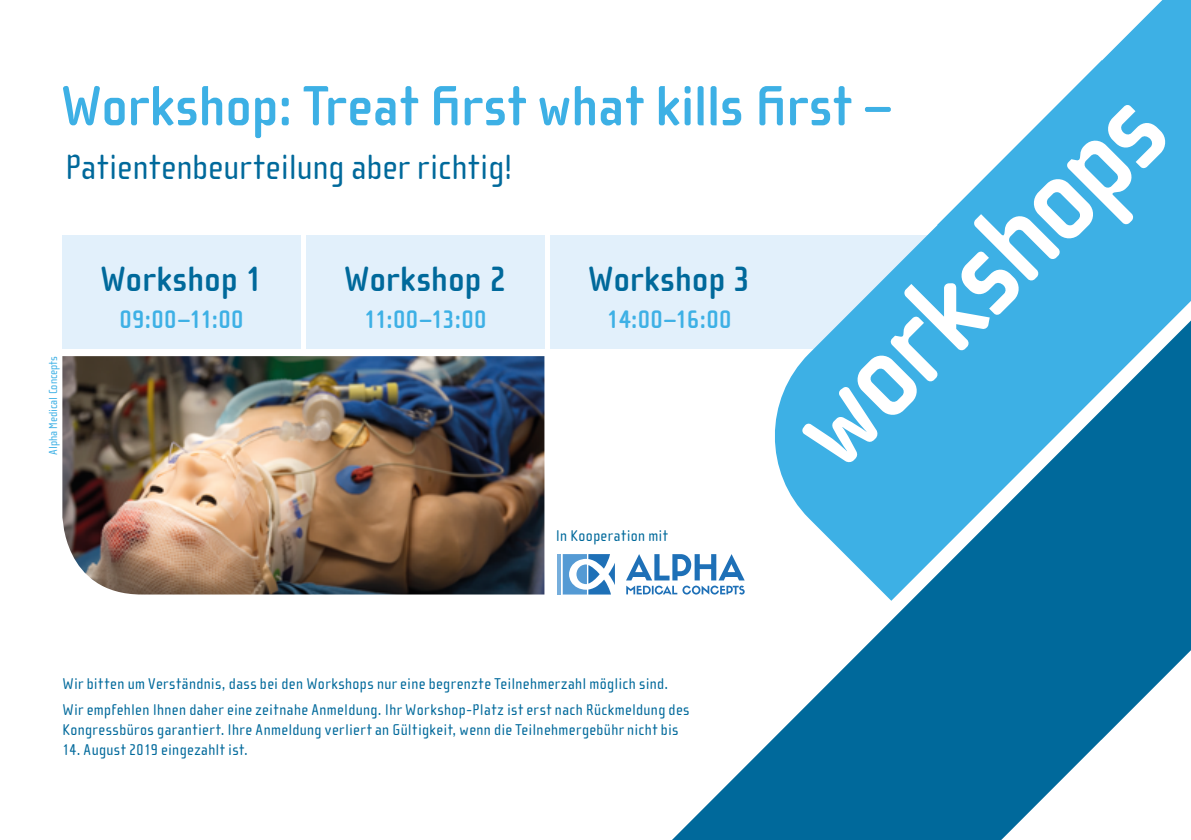
<style>
.page{position:relative;width:1191px;height:840px;background:#fff}
.page>*{position:absolute;margin:0;border:0;box-sizing:border-box;transform-origin:0 0}
.t1{font:700 124px "Cholla Sans";color:#fff}
.t2{font:700 58px "Cholla Sans";letter-spacing:.005em;color:#3db0e5}
.t3{font:36px "Cholla Sans";letter-spacing:.005em;color:#00699b}
.t4{font:700 36px "Cholla Sans";color:#00699b}
.t5{font:700 26px "Cholla Sans";letter-spacing:.015em;color:#3db0e5}
.t6{font:16px/25.6px "Cholla Sans";letter-spacing:.02em;color:#00699b}
.t7{font:12px "Cholla Sans";letter-spacing:-.005em;color:#3db0e5}
</style>
<div class="page">
<div style="left:550px;top:235px;width:238px;height:114px;background:#e2f0fb"></div>
<div style="left:62px;top:235px;width:238px;height:114px;background:#e2f0fb"></div>
<div style="left:306px;top:235px;width:238px;height:114px;background:#e2f0fb"></div>
<img style="left:62px;top:356px;width:482px;height:238px">
<hr style="left:557px;top:553px;width:4px;height:41px;background:#76aedc">
<svg style="left:563px;top:554px;width:52px;height:40px"></svg>
<svg style="left:963px;top:0;width:227px;height:199px;fill:#3db0e5"></svg>
<svg style="left:626px;top:199px;width:564px;height:640px"></svg>
<svg style="left:1190px;top:0;width:1px;height:651px"></svg>
<h2 class="t2" style="left:61px;top:74px;width:833px">Workshop: Treat first what kills first –</h2>
<h3 class="t3" style="left:65px;top:147px;width:449px">Patientenbeurteilung aber richtig!</h3>
<h1 class="t1" style="left:762px;top:397px;width:475px;rotate:-45deg">workshops</h1>
<h3 class="t4" style="left:100px;top:259px;width:164px">Workshop 1</h3>
<h3 class="t5" style="left:119px;top:305px;width:125px">09:00–11:00</h3>
<h3 class="t4" style="left:344px;top:259px;width:164px">Workshop 2</h3>
<h3 class="t5" style="left:364px;top:305px;width:124px">11:00–13:00</h3>
<h3 class="t4" style="left:588px;top:259px;width:164px">Workshop 3</h3>
<h3 class="t5" style="left:607px;top:305px;width:126px">14:00–16:00</h3>
<p class="t7" style="left:47px;top:454px;width:100px;rotate:-90deg">Alpha Medical Concepts</p>
<p class="t6" style="left:556px;top:523px;width:114px">In Kooperation mit</p>
<p class="t6" style="left:62px;top:671px;width:629px">Wir bitten um Verständnis, dass bei den Workshops nur eine begrenzte Teilnehmerzahl möglich sind.<br>Wir empfehlen Ihnen daher eine zeitnahe Anmeldung. Ihr Workshop-Platz ist erst nach Rückmeldung des</p>
<p class="t6" style="left:62px;top:716px;width:617px">Kongressbüros garantiert. Ihre Anmeldung verliert an Gültigkeit, wenn die Teilnehmergebühr nicht bis</p>
<p class="t6" style="left:62px;top:736px;width:187px">14. August 2019 eingezahlt ist.</p>
</div>
